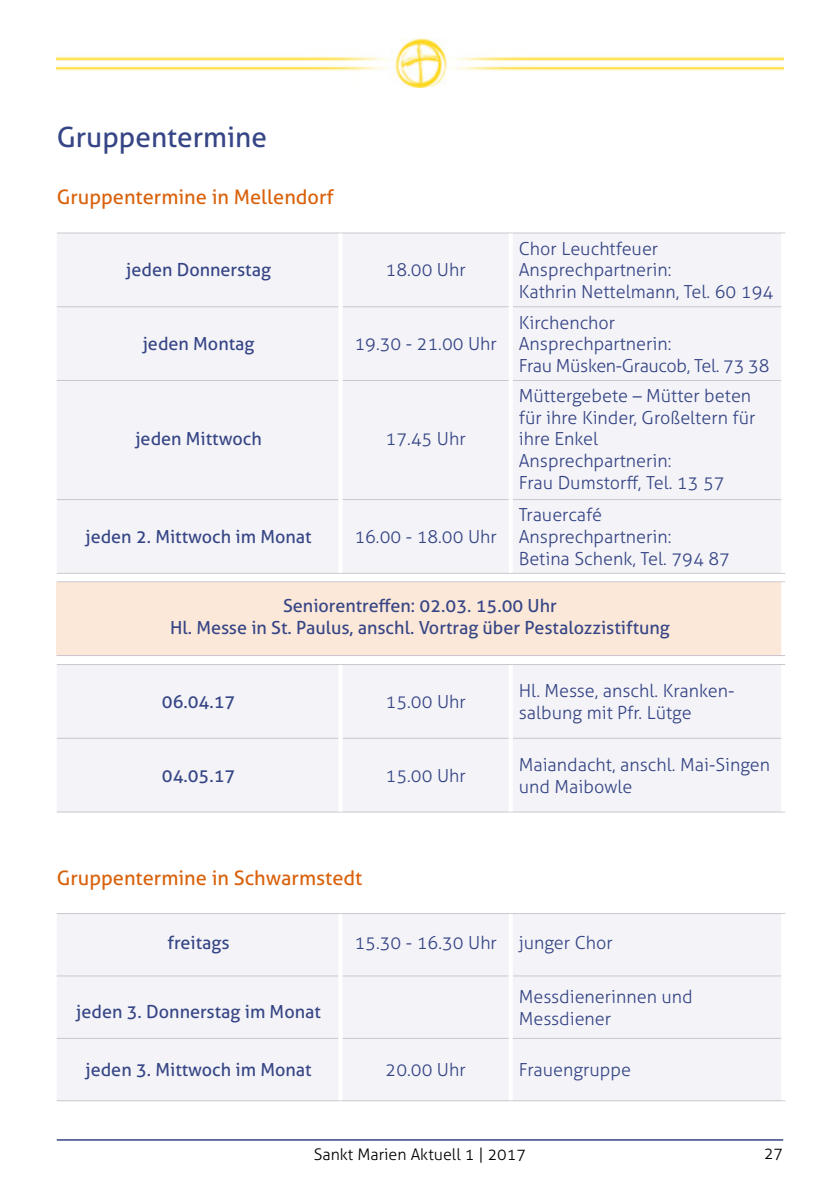
<style>
.page{position:relative;width:840px;height:1191px;background:#fff}
.page>*{position:absolute;margin:0;border:0;box-sizing:border-box;transform-origin:0 0}
.t1{font:28px "Aller";color:#364585}
.t2{font:20px "Aller";color:#d9620d}
.t3{font:300 18px/21.6px "Aller";color:#364585}
.t4{font:18px "Aller";color:#364585}
.t5{font:18px/21.6px "Aller";color:#364586;text-align:center}
.t6{font:300 16px "Aller";color:#000}
</style>
<div class="page">
<hr style="left:57px;top:1139px;width:725px;height:1px;background:#364585">
<img style="left:57px;top:39px;width:725px;height:48px">
<div style="left:57px;top:914px;width:723px;height:186px;background:#f4f4f8"></div>
<hr style="left:57px;top:913px;width:283px;height:1px;background:#ccc5ce">
<hr style="left:340px;top:913px;width:170px;height:1px;background:#ccc5ce">
<hr style="left:510px;top:913px;width:274px;height:1px;background:#ccc5ce">
<hr style="left:57px;top:975px;width:281px;height:1px;background:#ccc5ce">
<hr style="left:342px;top:975px;width:166px;height:1px;background:#ccc5ce">
<hr style="left:512px;top:975px;width:268px;height:1px;background:#ccc5ce">
<hr style="left:57px;top:1037px;width:281px;height:1px;background:#ccc5ce">
<hr style="left:342px;top:1037px;width:166px;height:1px;background:#ccc5ce">
<hr style="left:512px;top:1037px;width:268px;height:1px;background:#ccc5ce">
<hr style="left:57px;top:1100px;width:283px;height:1px;background:#ccc5ce">
<hr style="left:340px;top:1100px;width:170px;height:1px;background:#ccc5ce">
<hr style="left:510px;top:1100px;width:274px;height:1px;background:#ccc5ce">
<hr style="left:338px;top:914px;width:4px;height:62px;background:#fff">
<hr style="left:508px;top:914px;width:4px;height:62px;background:#fff">
<hr style="left:338px;top:976px;width:4px;height:62px;background:#fff">
<hr style="left:508px;top:976px;width:4px;height:62px;background:#fff">
<hr style="left:338px;top:1038px;width:4px;height:62px;background:#fff">
<hr style="left:508px;top:1038px;width:4px;height:62px;background:#fff">
<div style="left:57px;top:233px;width:723px;height:340px;background:#f4f4f8"></div>
<hr style="left:57px;top:232px;width:283px;height:1px;background:#ccc5ce">
<hr style="left:340px;top:232px;width:170px;height:1px;background:#ccc5ce">
<hr style="left:510px;top:232px;width:274px;height:1px;background:#ccc5ce">
<hr style="left:57px;top:306px;width:281px;height:1px;background:#ccc5ce">
<hr style="left:342px;top:306px;width:166px;height:1px;background:#ccc5ce">
<hr style="left:512px;top:306px;width:268px;height:1px;background:#ccc5ce">
<hr style="left:57px;top:380px;width:281px;height:1px;background:#ccc5ce">
<hr style="left:342px;top:380px;width:166px;height:1px;background:#ccc5ce">
<hr style="left:512px;top:380px;width:268px;height:1px;background:#ccc5ce">
<hr style="left:57px;top:499px;width:281px;height:1px;background:#ccc5ce">
<hr style="left:342px;top:499px;width:166px;height:1px;background:#ccc5ce">
<hr style="left:512px;top:499px;width:268px;height:1px;background:#ccc5ce">
<hr style="left:57px;top:573px;width:283px;height:1px;background:#ccc5ce">
<hr style="left:340px;top:573px;width:170px;height:1px;background:#ccc5ce">
<hr style="left:510px;top:573px;width:274px;height:1px;background:#ccc5ce">
<hr style="left:338px;top:233px;width:4px;height:74px;background:#fff">
<hr style="left:508px;top:233px;width:4px;height:74px;background:#fff">
<hr style="left:338px;top:307px;width:4px;height:73px;background:#fff">
<hr style="left:508px;top:307px;width:4px;height:73px;background:#fff">
<hr style="left:338px;top:380px;width:4px;height:119px;background:#fff">
<hr style="left:508px;top:380px;width:4px;height:119px;background:#fff">
<hr style="left:338px;top:499px;width:4px;height:74px;background:#fff">
<hr style="left:508px;top:499px;width:4px;height:74px;background:#fff">
<div style="left:57px;top:582px;width:725px;height:73px;background:#fbe8d8"></div>
<hr style="left:57px;top:581px;width:727px;height:1px;background:#cdc5ce">
<hr style="left:57px;top:655px;width:727px;height:1px;background:#cdc5ce">
<svg style="left:780px;top:582px;width:3px;height:73px"></svg>
<div style="left:57px;top:665px;width:723px;height:146px;background:#f4f4f8"></div>
<hr style="left:57px;top:664px;width:283px;height:1px;background:#ccc5ce">
<hr style="left:340px;top:664px;width:170px;height:1px;background:#ccc5ce">
<hr style="left:510px;top:664px;width:274px;height:1px;background:#ccc5ce">
<hr style="left:57px;top:738px;width:281px;height:1px;background:#ccc5ce">
<hr style="left:342px;top:738px;width:166px;height:1px;background:#ccc5ce">
<hr style="left:512px;top:738px;width:268px;height:1px;background:#ccc5ce">
<hr style="left:57px;top:811px;width:283px;height:1px;background:#ccc5ce">
<hr style="left:340px;top:811px;width:170px;height:1px;background:#ccc5ce">
<hr style="left:510px;top:811px;width:274px;height:1px;background:#ccc5ce">
<hr style="left:338px;top:665px;width:4px;height:73px;background:#fff">
<hr style="left:508px;top:665px;width:4px;height:73px;background:#fff">
<hr style="left:338px;top:738px;width:4px;height:73px;background:#fff">
<hr style="left:508px;top:738px;width:4px;height:73px;background:#fff">
<h1 class="t1" style="left:57px;top:120px;width:212px">Gruppentermine</h1>
<p class="t2" style="left:57px;top:185px;width:278px">Gruppentermine in Mellendorf</p>
<p class="t4" style="left:126px;top:259px;width:146px">jeden Donnerstag</p>
<p class="t3" style="left:385px;top:259px;width:82px">18.00 Uhr</p>
<p class="t4" style="left:143px;top:333px;width:113px">jeden Montag</p>
<p class="t3" style="left:354px;top:333px;width:144px">19.30 - 21.00 Uhr</p>
<p class="t4" style="left:135px;top:428px;width:128px">jeden Mittwoch</p>
<p class="t3" style="left:385px;top:428px;width:82px">17.45 Uhr</p>
<p class="t3" style="left:518px;top:238px;width:256px">Chor Leuchtfeuer<br>Ansprechpartnerin:<br>Kathrin Nettelmann, Tel. 60 194</p>
<p class="t3" style="left:518px;top:311px;width:252px">Kirchenchor<br>Ansprechpartnerin:<br>Frau Müsken-Graucob, Tel. 73 38</p>
<p class="t3" style="left:518px;top:385px;width:238px">Müttergebete – Mütter beten für ihre Kinder, Großeltern für ihre Enkel<br>Ansprechpartnerin:<br>Frau Dumstorff, Tel. 13 57</p>
<p class="t3" style="left:518px;top:504px;width:213px">Trauercafé<br>Ansprechpartnerin:<br>Betina Schenk, Tel. 794 87</p>
<p class="t5" style="left:170px;top:595px;width:501px">Seniorentreffen: 02.03. 15.00 Uhr<br>Hl. Messe in St. Paulus, anschl. Vortrag über Pestalozzistiftung</p>
<p class="t4" style="left:85px;top:525px;width:227px">jeden 2. Mittwoch im Monat</p>
<p class="t3" style="left:354px;top:526px;width:144px">16.00 - 18.00 Uhr</p>
<p class="t4" style="left:162px;top:690px;width:75px">06.04.17</p>
<p class="t3" style="left:385px;top:691px;width:82px">15.00 Uhr</p>
<p class="t3" style="left:518px;top:680px;width:217px">Hl. Messe, anschl. Kranken&shy;salbung mit Pfr. Lütge</p>
<p class="t4" style="left:162px;top:764px;width:75px">04.05.17</p>
<p class="t3" style="left:385px;top:765px;width:82px">15.00 Uhr</p>
<p class="t3" style="left:518px;top:754px;width:252px">Maiandacht, anschl. Mai-Singen und Maibowle</p>
<p class="t2" style="left:57px;top:865px;width:307px">Gruppentermine in Schwarmstedt</p>
<p class="t4" style="left:167px;top:931px;width:64px">freitags</p>
<p class="t3" style="left:354px;top:931px;width:260px">15.30 - 16.30 Uhr junger Chor</p>
<p class="t4" style="left:76px;top:1000px;width:246px">jeden 3. Donnerstag im Monat</p>
<p class="t3" style="left:518px;top:985px;width:175px">Messdienerinnen und<br>Messdiener</p>
<p class="t4" style="left:85px;top:1058px;width:227px">jeden 3. Mittwoch im Monat</p>
<p class="t3" style="left:385px;top:1059px;width:82px">20.00 Uhr</p>
<p class="t3" style="left:518px;top:1059px;width:114px">Frauengruppe</p>
<p class="t6" style="left:314px;top:1145px;width:213px">Sankt Marien Aktuell 1 | 2017</p>
<p class="t6" style="left:763px;top:1144px;width:21px">27</p>
</div>
